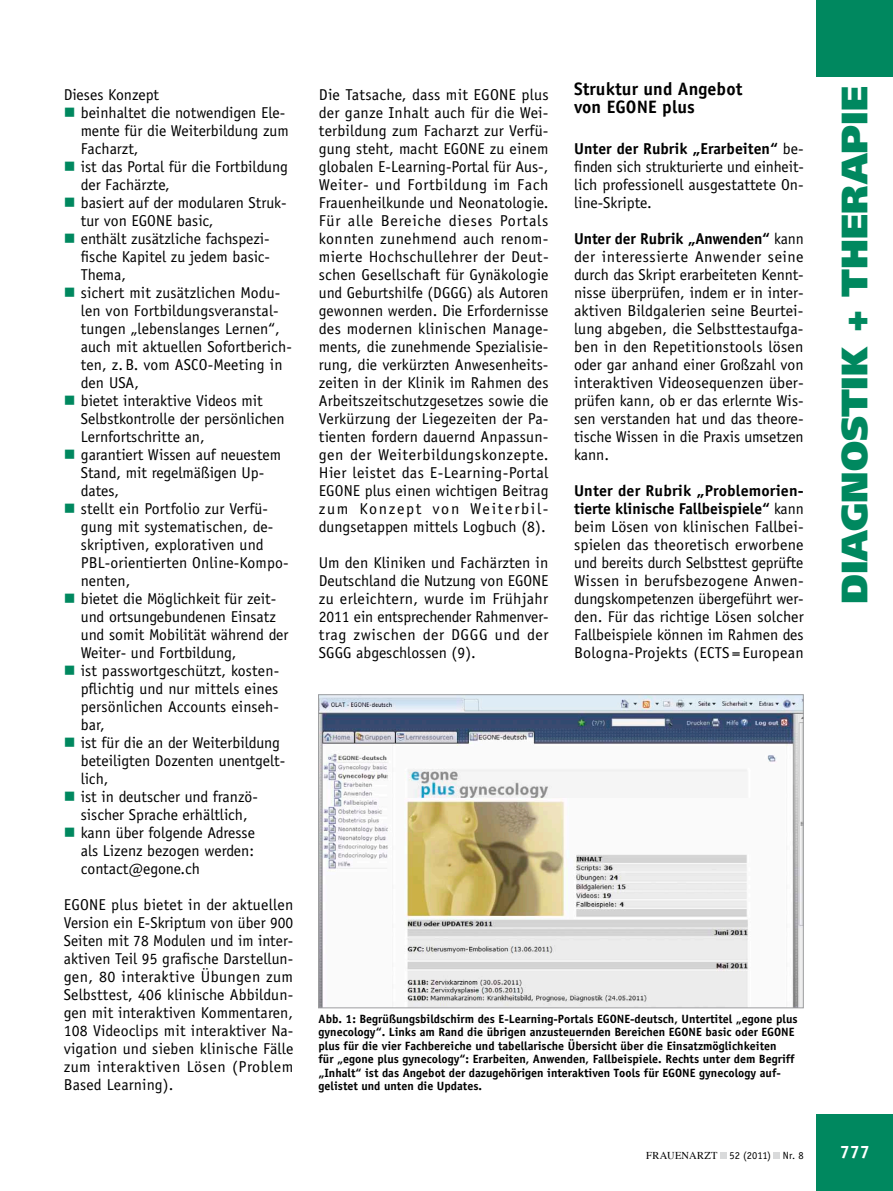
<style>
.page{position:relative;width:893px;height:1191px;background:#fff}
.page>*{position:absolute;margin:0;border:0;box-sizing:border-box;transform-origin:0 0}
.t1{font:900 36.75px "Frutiger LT Std";color:#00885f}
.t2{font:700 18px/18px "Officina Sans Std";letter-spacing:.005em;color:#000}
.t3{font:700 18px "Officina Sans Std";color:#fff}
.t4{font:15.75px/18px "Officina Sans Std";color:#000;text-align:justify}
.t5{font:700 12px/13.5px "Officina Sans Std";color:#000}
.t6{font:10.5px "Officina Sans Std";letter-spacing:.005em;color:#000}
.s1{font-weight:700}
.s2{font-family:"Times"}
</style>
<div class="page">
<div style="left:816px;top:1114px;width:77px;height:77px;background:#00885f"></div>
<div style="left:816px;top:0;width:77px;height:77px;background:#00885f"></div>
<img style="left:320px;top:696px;width:482px;height:310px">
<div style="left:318px;top:694px;width:486px;height:314px;border:1px solid #9c9d9f"></div>
<svg style="left:720px;top:1152px;width:6px;height:6px"></svg>
<svg style="left:774px;top:1152px;width:6px;height:6px"></svg>
<p class="t4" style="left:81px;top:86px;width:210px;text-align:left;text-indent:-17px">Dieses Konzept<br>beinhaltet die notwendigen Ele&shy;mente für die Weiterbildung zum<br>Facharzt,<br>ist das Portal für die Fortbildung der Fachärzte,<br>basiert auf der modularen Struk&shy;tur von EGONE</p>
<p class="t4" style="left:81px;top:212px;width:213px;text-align:left;text-indent:96px">basic,<br>enthält zusätzliche fachspezi&shy;fische Kapitel zu jedem basic-<br>Thema,<br>sichert mit zusätzlichen Modu&shy;len von Fortbildungsveranstal&shy;tungen „lebenslanges Lernen“, auch mit aktuellen Sofortberich&shy;ten, z. B. vom ASCO-Meeting in den USA,<br>bietet interaktive Videos mit<br>Selbstkontrolle der persönlichen<br>Lernfortschritte an,<br>garantiert Wissen auf neuestem<br>Stand, mit regelmäßigen U p&shy;dates,<br>stellt ein Portfolio zur Verfü&shy;gung mit systematischen, de&shy;skriptiven, explorativen und<br>PBL-orientierten Online-Kompo&shy;nenten,<br>bietet die Möglichkeit für zeit&shy;und ortsungebundenen Einsatz und somit Mobilität während der<br>Weiter- und Fortbildung,<br>ist passwortgeschützt, kosten&shy;pflichtig und nur mittels eines persönlichen Accounts einseh&shy;bar,<br>ist für die an der Weiterbildung beteiligten Dozenten unentgelt&shy;lich,<br>ist in deutscher und franzö&shy;sischer Sprache erhältlich,<br>kann über folgende Adresse<br>als Lizenz bezogen werden: contact@egone.ch</p>
<p class="t4" style="left:64px;top:896px;width:10px">EGONE</p>
<p class="t4" style="left:64px;top:896px;width:231px;text-indent:48px">plus bietet in der aktuellen Version ein E-Skriptum von über 900<br>Seiten mit 78 Modulen und im inter&shy;aktiven Teil 95 grafische Darstellun&shy;gen, 80 interaktive Übungen zum Selbsttest, 406 klinische Abbildun&shy;gen mit interaktiven Kommentaren, 108 Videoclips mit interaktiver Na&shy;vigation und sieben klinische Fälle zum interaktiven Lösen (Problem Based Learning).</p>
<p class="t4" style="left:319px;top:86px;width:231px;text-indent:203px">plus der ganze Inhalt auch für die Wei&shy;terbildung zum Facharzt zur Verfü&shy;gung steht, macht EGONE</p>
<p class="t4" style="left:319px;top:86px;width:164px">Die Tatsache, dass mit EGONE</p>
<p class="t4" style="left:319px;top:140px;width:231px;text-indent:171px">zu einem globalen E-Learning-Portal für Aus-, Weiter- und Fortbildung im Fach Frauenheilkunde und Neonatologie.<br>Für alle Bereiche dieses Portals konnten zunehmend auch renom&shy;mierte Hochschullehrer der Deut&shy;schen Gesellschaft für Gynäkologie und Geburtshilfe (DGGG</p>
<p class="t4" style="left:319px;top:284px;width:231px;text-indent:148px">) als Autoren gewonnen werden. Die Erfordernisse des modernen klinischen Manage&shy;ments, die zunehmende Spezialisie&shy;rung, die verkürzten Anwesenheits&shy;zeiten in der Klinik im Rahmen des Arbeitszeitschutzgesetzes sowie die Verkürzung der Liegezeiten der Pa&shy;tienten fordern dauernd Anpassun&shy;gen der Weiterbildungskonzepte.<br>Hier leistet das E-Learning-Portal EGONE</p>
<p class="t4" style="left:319px;top:482px;width:231px;text-indent:46px">plus einen wichtigen Beitrag zum Konzept von Weiterbil&shy;dungsetappen mittels Logbuch (8).</p>
<p class="t4" style="left:319px;top:554px;width:231px;text-align:left">Um den Kliniken und Fachärzten in<br>Deutschland die Nutzung von EGONE<br>zu erleichtern, wurde im Frühjahr<br>2011 ein entsprechender Rahmenver&shy;trag zwischen der DGGG</p>
<p class="t4" style="left:495px;top:626px;width:55px">und der</p>
<p class="t4" style="left:319px;top:644px;width:9px">SGGG</p>
<p class="t4" style="left:356px;top:644px;width:121px">abgeschlossen (9).</p>
<p class="t2" style="left:574px;top:80px;width:170px">Struktur und Angebot von EGONE plus</p>
<p class="t4" style="left:574px;top:140px;width:231px"><span class="s1">Unter der Rubrik „Erarbeiten“</span> be&shy;finden sich strukturierte und einheit&shy;lich professionell ausgestattete On&shy;line-Skripte.</p>
<p class="t4" style="left:574px;top:230px;width:231px"><span class="s1">Unter der Rubrik „Anwenden“</span> kann der interessierte Anwender seine durch das Skript erarbeiteten Kennt&shy;nisse überprüfen, indem er in inter&shy;aktiven Bildgalerien seine Beurtei&shy;lung abgeben, die Selbsttestaufga&shy;ben in den Repetitionstools lösen oder gar anhand einer Großzahl von interaktiven Videosequenzen über&shy;prüfen kann, ob er das erlernte Wis&shy;sen verstanden hat und das theore&shy;tische Wissen in die Praxis umsetzen kann.</p>
<p class="t4" style="left:574px;top:482px;width:231px"><span class="s1">Unter der Rubrik „Problemorien&shy;tierte klinische Fallbeispiele“</span> kann beim Lösen von klinischen Fallbei&shy;spielen das theoretisch erworbene und bereits durch Selbsttest geprüfte Wissen in berufsbezogene Anwen&shy;dungskompetenzen übergeführt wer&shy;den. Für das richtige Lösen solcher Fallbeispiele können im Rahmen des Bologna-Projekts (ECTS = European</p>
<h1 class="t1" style="left:832px;top:604px;width:519px;rotate:-90deg">DIAGNOSTIK + THERAPIE</h1>
<p class="t5" style="left:319px;top:1012px;width:481px">Abb. 1: Begrüßungsbildschirm des E-Learning-Portals EGONE-deutsch, Untertitel „egone plus gynecology“. Links am Rand die übrigen anzusteuernden Bereichen EGONE basic oder EGONE plus für die vier Fachbereiche und tabellarische Übersicht über die Einsatzmöglichkeiten<br>für „egone plus gynecology“: Erarbeiten, Anwenden, Fallbeispiele. Rechts unter dem Begriff „Inhalt“ ist das Angebot der dazugehörigen interaktiven Tools für EGONE gynecology auf&shy;gelistet und unten die Updates.</p>
<p class="t6" style="left:646px;top:1149px;width:159px"><span class="s2">FRAUENARZT</span> 52 (2011) N r. 8</p>
<p class="t3" style="left:840px;top:1140px;width:32px">777</p>
</div>
